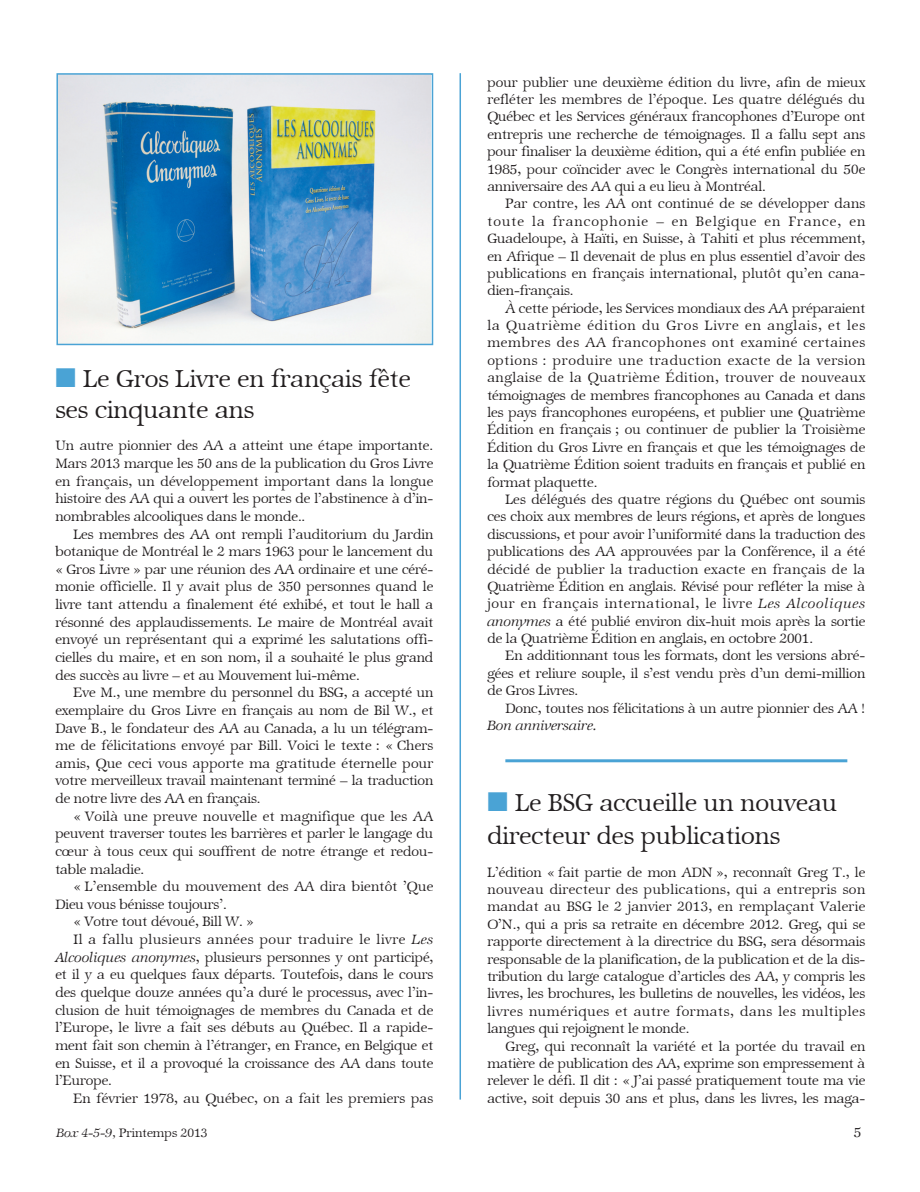
<style>
.page{position:relative;width:920px;height:1192px;background:#fff}
.page>*{position:absolute;margin:0;border:0;box-sizing:border-box;transform-origin:0 0}
.t1{font:27px/30.3px "Zapf Internatl IT Cby BT Light";color:#231f20}
.t2{font:15px/17.4px "Zapf Internatl IT Cby BT Light";letter-spacing:-.005em;color:#231f20;text-align:justify}
.t3{font:15px "Zapf Internatl IT Cby BT Light";letter-spacing:.04em;color:#231f20}
.t4{font:15px "Zapf Internatl IT Cby BT Light Ital";color:#231f20}
.t5{font:13.5px "Zapf Internatl IT Cby BT Light";color:#231f20}
.s1{color:#4aa3d5}
.s2{font-family:"Zapf Internatl IT Cby BT Light Ital"}
</style>
<div class="page">
<hr style="left:505px;top:759px;width:342px;height:3px;background:#4aa3d5">
<hr style="left:459px;top:73px;width:2px;height:1026px;background:#4aa3d5">
<img style="left:59px;top:76px;width:371px;height:266px">
<div style="left:56px;top:73px;width:377px;height:272px;border:2px solid #4aa3d5"></div>
<h1 class="t1" style="left:55px;top:364px;width:357px"><span class="s1">■</span> Le Gros Livre en français fête ses cinquante ans</h1>
<p class="t2" style="left:55px;top:437px;width:379px">Un autre pionnier des AA a atteint une étape importante.<br>Mars 2013 marque les 50 ans de la publication du Gros Livre en français, un développement important dans la longue histoire des AA qui a ouvert les portes de l’abstinence à d’in&shy;nombrables alcooliques dans le monde..</p>
<p class="t2" style="left:55px;top:525px;width:379px;text-indent:18px">Les membres des AA ont rempli l’auditorium du Jardin botanique de Montréal le 2 mars 1963 pour le lancement du « Gros Livre » par une réunion des AA ordinaire et une céré&shy;monie officielle. Il y avait plus de 350 personnes quand le livre tant attendu a finalement été exhibé, et tout le hall a résonné des applaudissements. Le maire de Montréal avait envoyé un représentant qui a exprimé les salutations offi&shy;cielles du maire, et en son nom, il a souhaité le plus grand des succès au livre – et au Mouvement lui-même.</p>
<p class="t2" style="left:55px;top:684px;width:379px;text-indent:18px">Eve M., une membre du personnel du BSG, a accepté un exemplaire du Gros Livre en français au nom de Bil W., et Dave B., le fondateur des AA au Canada, a lu un télégram&shy;me de félicitations envoyé par Bill. Voici le texte : « Chers amis, Que ceci vous apporte ma gratitude éternelle pour votre merveilleux travail maintenant terminé – la traduction de notre livre des AA en français.</p>
<p class="t2" style="left:55px;top:807px;width:379px;text-indent:18px">« Voilà une preuve nouvelle et magnifique que les AA peuvent traverser toutes les barrières et parler le langage du cœur à tous ceux qui souffrent de notre étrange et redou&shy;table maladie.</p>
<p class="t2" style="left:73px;top:878px;width:361px">« L’ensemble du mouvement des AA dira bientôt ’Que</p>
<p class="t2" style="left:55px;top:895px;width:173px">Dieu vous bénisse toujours’.</p>
<p class="t2" style="left:73px;top:913px;width:182px">« Votre tout dévoué, Bill W. »</p>
<p class="t3" style="left:73px;top:930px;width:361px">Il a fallu plusieurs années pour traduire le livre <span class="s2">Les</span></p>
<p class="t2" style="left:55px;top:948px;width:379px"><span class="s2">Alcooliques anonymes</span>, plusieurs personnes y ont participé,</p>
<p class="t2" style="left:55px;top:966px;width:379px">et il y a eu quelques faux départs. Toutefois, dans le cours</p>
<p class="t2" style="left:55px;top:983px;width:379px">des quelque douze années qu’a duré le processus, avec l’in-</p>
<p class="t2" style="left:55px;top:1001px;width:379px">clusion de huit témoignages de membres du Canada et de</p>
<p class="t2" style="left:55px;top:1019px;width:379px">l’Europe, le livre a fait ses débuts au Québec. Il a rapide-</p>
<p class="t2" style="left:55px;top:1036px;width:379px">ment fait son chemin à l’étranger, en France, en Belgique et</p>
<p class="t2" style="left:55px;top:1054px;width:379px">en Suisse, et il a provoqué la croissance des AA dans toute</p>
<p class="t2" style="left:55px;top:1072px;width:58px">l’Europe.</p>
<p class="t2" style="left:73px;top:1089px;width:361px">En février 1978, au Québec, on a fait les premiers pas</p>
<p class="t2" style="left:487px;top:73px;width:379px">pour publier une deuxième édition du livre, afin de mieux refléter les membres de l’époque. Les quatre délégués du Québec et les Services généraux francophones d’Europe ont entrepris une recherche de témoignages. Il a fallu sept ans pour finaliser la deuxième édition, qui a été enfin publiée en 1985, pour coïncider avec le Congrès international du 50e anniversaire des AA qui a eu lieu à Montréal.</p>
<p class="t2" style="left:487px;top:195px;width:379px;text-indent:18px">Par contre, les AA ont continué de se développer dans toute la francophonie – en Belgique en France, en Guadeloupe, à Haïti, en Suisse, à Tahiti et plus récemment, en Afrique – Il devenait de plus en plus essentiel d’avoir des publications en français international, plutôt qu’en cana&shy;dien-français.</p>
<p class="t2" style="left:487px;top:299px;width:379px;text-indent:18px">À cette période, les Services mondiaux des AA préparaient la Quatrième édition du Gros Livre en anglais, et les membres des AA francophones ont examiné certaines options : produire une traduction exacte de la version anglaise de la Quatrième Édition, trouver de nouveaux témoignages de membres francophones au Canada et dans les pays francophones européens, et publier une Quatrième Édition en français ; ou continuer de publier la Troisième Édition du Gros Livre en français et que les témoignages de la Quatrième Édition soient traduits en français et publié en format plaquette.</p>
<p class="t2" style="left:487px;top:491px;width:379px;text-indent:18px">Les délégués des quatre régions du Québec ont soumis ces choix aux membres de leurs régions, et après de longues discussions, et pour avoir l’uniformité dans la traduction des publications des AA approuvées par la Conférence, il a été décidé de publier la traduction exacte en français de la Quatrième Édition en anglais. Révisé pour refléter la mise à jour en français international, le livre <span class="s2">Les Alcooliques anonymes</span> a été publié environ dix-huit mois après la sortie de la Quatrième Édition en anglais, en octobre 2001.</p>
<p class="t2" style="left:487px;top:647px;width:379px;text-indent:18px">En additionnant tous les formats, dont les versions abré&shy;gées et reliure souple, il s’est vendu près d’un demi-million de Gros Livres.</p>
<p class="t2" style="left:505px;top:699px;width:361px">Donc, toutes nos félicitations à un autre pionnier des AA !</p>
<p class="t4" style="left:487px;top:719px;width:111px">Bon anniversaire.</p>
<h1 class="t1" style="left:487px;top:786px;width:351px;line-height:33.2px"><span class="s1">■</span> Le BSG accueille un nouveau directeur des publications</h1>
<p class="t2" style="left:487px;top:863px;width:379px">L’édition « fait partie de mon ADN », reconnaît Greg T., le nouveau directeur des publications, qui a entrepris son mandat au BSG le 2 janvier 2013, en remplaçant Valerie O’N., qui a pris sa retraite en décembre 2012. Greg, qui se rapporte directement à la directrice du BSG, sera désormais responsable de la planification, de la publication et de la dis&shy;tribution du large catalogue d’articles des AA, y compris les livres, les brochures, les bulletins de nouvelles, les vidéos, les livres numériques et autre formats, dans les multiples langues qui rejoignent le monde.</p>
<p class="t2" style="left:487px;top:1037px;width:379px;text-indent:18px">Greg, qui reconnaît la variété et la portée du travail en matière de publication des AA, exprime son empressement à relever le défi. Il dit : « J’ai passé pratiquement toute ma vie active, soit depuis 30 ans et plus, dans les livres, les maga-</p>
<p class="t5" style="left:57px;top:1124px;width:152px"><span class="s2">Box 4-5-9,</span> Printemps 2013</p>
<p class="t2" style="left:854px;top:1123px;width:9px">5</p>
</div>
